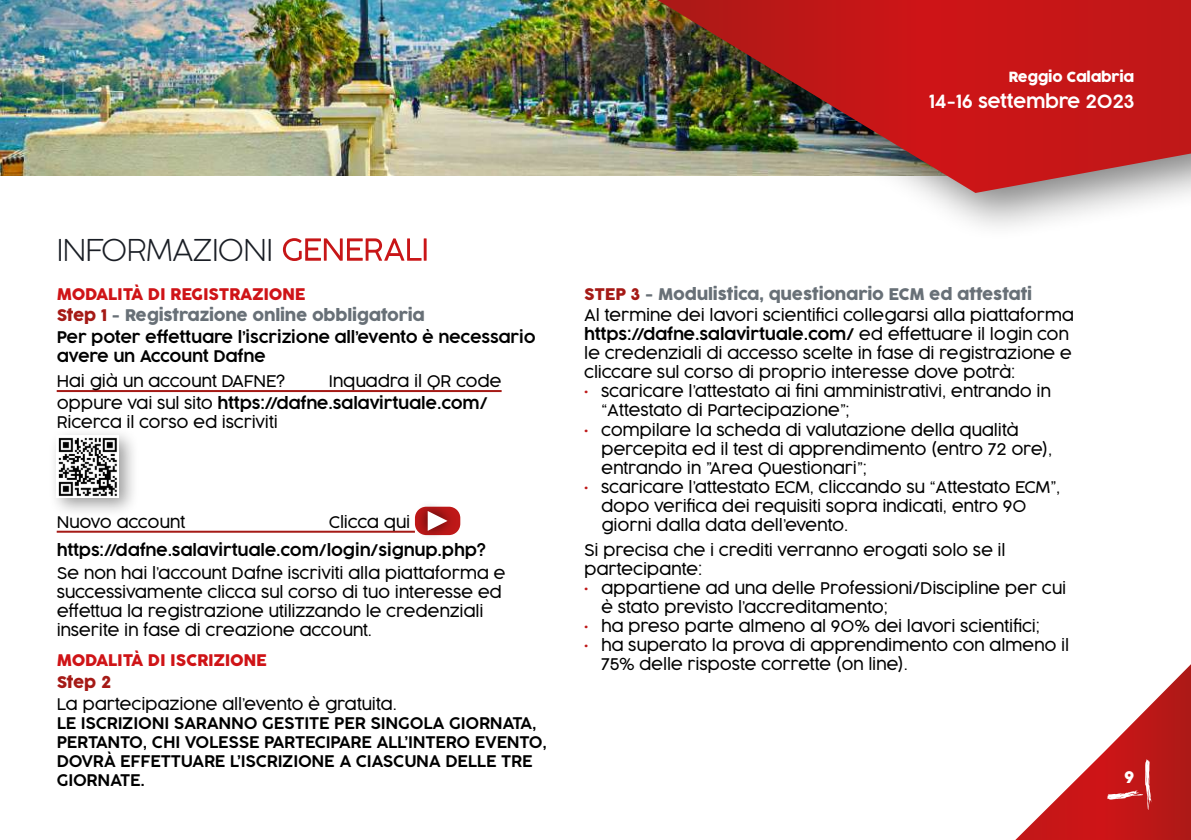
<style>
.page{position:relative;width:1191px;height:840px;background:#fff}
.page>*{position:absolute;margin:0;border:0;box-sizing:border-box;transform-origin:0 0}
.t1{font:200 30px "Cocogoose Pro";letter-spacing:-.02em;color:#1a1e25}
.t2{font:300 18.2px "Cocogoose Pro";letter-spacing:-.02em;color:#fff}
.t3{font:300 16px/19px "Cocogoose Pro";letter-spacing:-.015em;color:#000}
.t4{font:300 16px/19px "Cocogoose Pro";letter-spacing:-.015em;color:#000}
.t5{font:16px "Cocogoose Pro";letter-spacing:-.015em;color:#cf1417}
.t6{font:16px "Cocogoose Pro";color:#a51a16}
.t7{font:16px "Cocogoose Pro";color:#fff}
.t8{font:14px "Cocogoose Pro";letter-spacing:-.02em;color:#fff}
.s1{font-weight:300;color:#fff}
.s2{font-weight:400;color:#cf1417}
.s3{font-weight:400;color:#a51a16}
.s4{font-weight:400;color:#687077}
.s5{font-style:inherit}
.s6{font-weight:400;color:#be1818}
</style>
<div class="page">
<img style="left:0;top:0;width:613px;height:176px">
<div style="left:613px;top:0;width:578px;height:243px;background:#000;opacity:.5"></div>
<img style="left:629px;top:0;width:562px;height:193px">
<svg style="left:1016px;top:664px;width:175px;height:175px"></svg>
<hr style="left:57px;top:390px;width:444px;height:2px;background:#a51a16">
<hr style="left:57px;top:530px;width:358px;height:2px;background:#a51a16">
<div style="left:48px;top:427px;width:92px;height:91px;background:#000;opacity:.4"></div>
<img style="left:57px;top:435px;width:61px;height:61px">
<div style="left:415px;top:506px;width:45px;height:28px;background:#be1818;border-radius:11px"></div>
<div style="left:415px;top:499px;width:43px;height:42px;background:#000;opacity:.75"></div>
<svg style="left:428px;top:510px;width:19px;height:20px"></svg>
<p class="t8" style="left:1008px;top:68px;width:127px">Reggio Calabria</p>
<p class="t2" style="left:928px;top:89px;width:207px">14-16 settembre 2023</p>
<h1 class="t1" style="left:57px;top:229px;width:374px">INFORMAZIONI <span class="s1">GENERALI</span></h1>
<p class="t4" style="left:57px;top:283px;width:480px;line-height:21.8px"><span class="s2">MODALITÀ DI REGISTRAZIONE<br></span><span class="s3">Step 1</span> <span class="s4">- Registrazione online obbligatoria<br></span>Per poter effettuare l’iscrizione all’evento è necessario</p>
<p class="t4" style="left:57px;top:347px;width:211px">avere un Account Dafne</p>
<p class="t3" style="left:57px;top:371px;width:230px">Hai già un account DAFNE?</p>
<p class="t3" style="left:57px;top:369px;width:446px;line-height:21.8px;text-indent:272px">Inquadra il QR code oppure vai sul sito <span class="s5">https://dafne.salavirtuale.com/</span></p>
<p class="t3" style="left:57px;top:412px;width:223px">Ricerca il corso ed iscriviti</p>
<p class="t3" style="left:57px;top:511px;width:130px">Nuovo account</p>
<p class="t3" style="left:329px;top:511px;width:83px">Clicca qui</p>
<p class="t4" style="left:57px;top:540px;width:431px">https://dafne.salavirtuale.com/login/signup.php?</p>
<p class="t3" style="left:57px;top:562px;width:450px">Se non hai l’account Dafne iscriviti alla piattaforma e successivamente clicca sul corso di tuo interesse ed effettua la registrazione utilizzando le credenziali inserite in fase di creazione account.</p>
<p class="t5" style="left:57px;top:649px;width:212px">MODALITÀ DI ISCRIZIONE</p>
<p class="t6" style="left:57px;top:670px;width:56px">Step 2</p>
<p class="t3" style="left:57px;top:693px;width:342px">La partecipazione all’evento è gratuita.</p>
<p class="t4" style="left:57px;top:713px;width:492px">LE ISCRIZIONI SARANNO GESTITE PER SINGOLA GIORNATA, PERTANTO, CHI VOLESSE PARTECIPARE ALL’INTERO EVENTO, DOVRÀ EFFETTUARE L’ISCRIZIONE A CIASCUNA DELLE TRE GIORNATE.</p>
<p class="t3" style="left:584px;top:282px;width:491px;line-height:21.8px"><span class="s3">STEP 3</span> <span class="s4">- Modulistica, questionario ECM ed attestati<br></span>Al termine dei lavori scientifici collegarsi alla piattaforma</p>
<p class="t3" style="left:584px;top:324px;width:489px"><span class="s5">https://dafne.salavirtuale.com/</span> ed effettuare il login con le credenziali di accesso scelte in fase di registrazione e cliccare sul corso di proprio interesse dove potrà:</p>
<p class="t3" style="left:601px;top:381px;width:451px;text-indent:-17px"><span class="s6">•</span> scaricare l’attestato ai fini amministrativi, entrando in “Attestato di Partecipazione”;</p>
<p class="t3" style="left:601px;top:419px;width:453px;text-indent:-17px"><span class="s6">•</span> compilare la scheda di valutazione della qualità percepita ed il test di apprendimento (entro 72 ore), entrando in ”Area Questionari”;</p>
<p class="t3" style="left:601px;top:476px;width:461px;text-indent:-17px"><span class="s6">•</span> scaricare l’attestato ECM, cliccando su “Attestato ECM”, dopo verifica dei requisiti sopra indicati, entro 90 giorni dalla data dell’evento.</p>
<p class="t3" style="left:584px;top:539px;width:423px">Si precisa che i crediti verranno erogati solo se il partecipante:</p>
<p class="t3" style="left:601px;top:577px;width:466px;text-indent:-17px"><span class="s6">•</span> appartiene ad una delle Professioni/Discipline per cui è stato previsto l’accreditamento;</p>
<p class="t3" style="left:584px;top:615px;width:457px"><span class="s6">•</span> ha preso parte almeno al 90% dei lavori scientifici;</p>
<p class="t3" style="left:601px;top:634px;width:469px;text-indent:-17px"><span class="s6">•</span> ha superato la prova di apprendimento con almeno il<br>75% delle risposte corrette (on line).</p>
<p class="t7" style="left:1124px;top:766px;width:11px">9</p>
</div>
